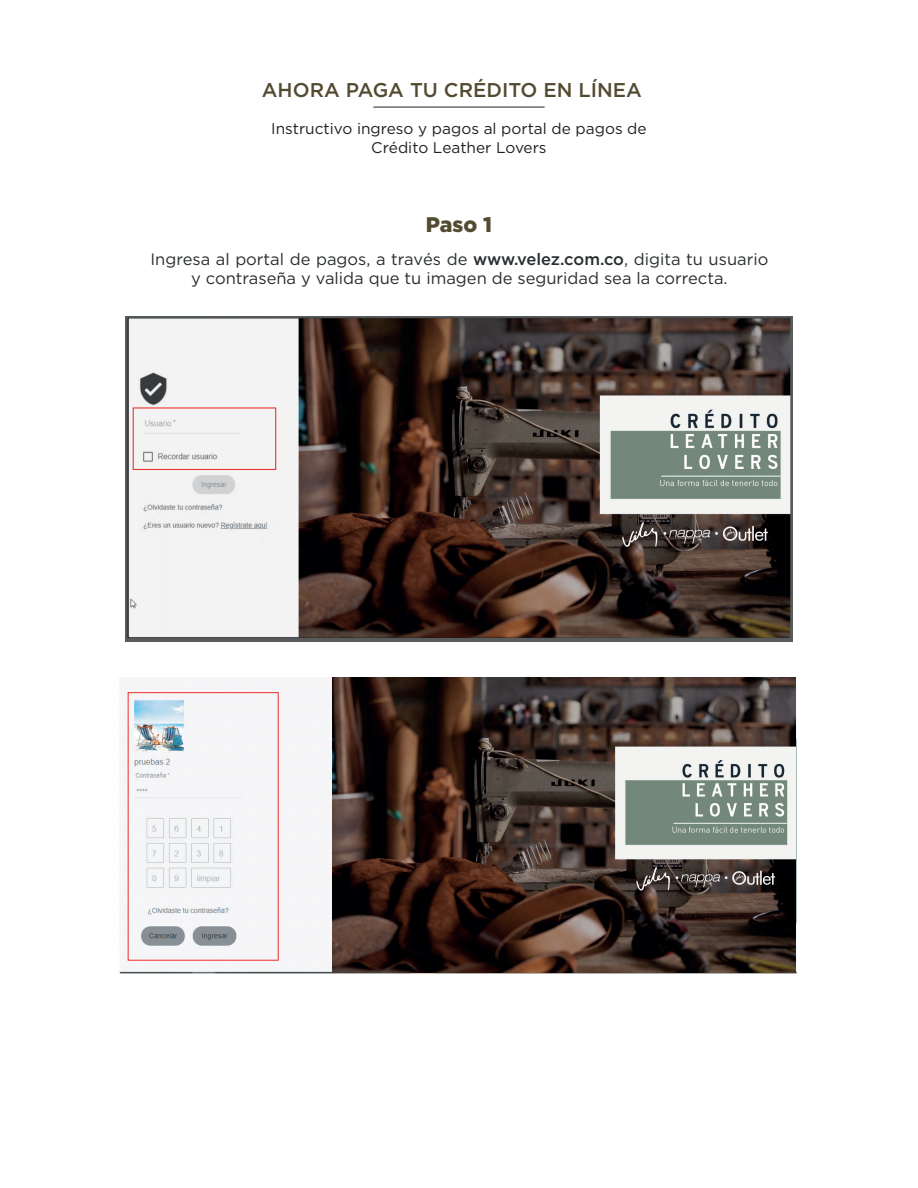
<style>
.page{position:relative;width:918px;height:1188px;background:#fff}
.page>*{position:absolute;margin:0;border:0;box-sizing:border-box;transform-origin:0 0}
.t1{font:900 21.15px "Gotham";color:#534b31}
.t2{font:500 19.95px "Gotham";color:#534b31}
.t3{font:16.5px/19.8px "Gotham";color:#292d2f;text-align:center}
.t4{font:15.45px/18.5px "Gotham";color:#231f20;text-align:center}
.s1{font-weight:500}
</style>
<div class="page">
<img style="left:125px;top:317px;width:668px;height:325px">
<div style="left:133px;top:407px;width:143px;height:63px;border:1px solid #ee2f2d"></div>
<hr style="left:373px;top:107px;width:172px;height:1px;background:#231f20">
<img style="left:119px;top:677px;width:678px;height:297px">
<img style="left:332px;top:677px;width:464px;height:295px">
<div style="left:128px;top:692px;width:151px;height:269px;border:1px solid #ee2f2d"></div>
<p class="t2" style="left:262px;top:79px;width:382px">AHORA PAGA TU CRÉDITO EN LÍNEA</p>
<p class="t4" style="left:271px;top:119px;width:377px">Instructivo ingreso y pagos al portal de pagos de<br>Crédito Leather Lovers</p>
<p class="t1" style="left:426px;top:212px;width:68px">Paso 1</p>
<p class="t3" style="left:150px;top:249px;width:619px">Ingresa al portal de pagos, a través de <span class="s1">www.velez.com.co</span>, digita tu usuario y contraseña y valida que tu imagen de seguridad sea la correcta.</p>
</div>
